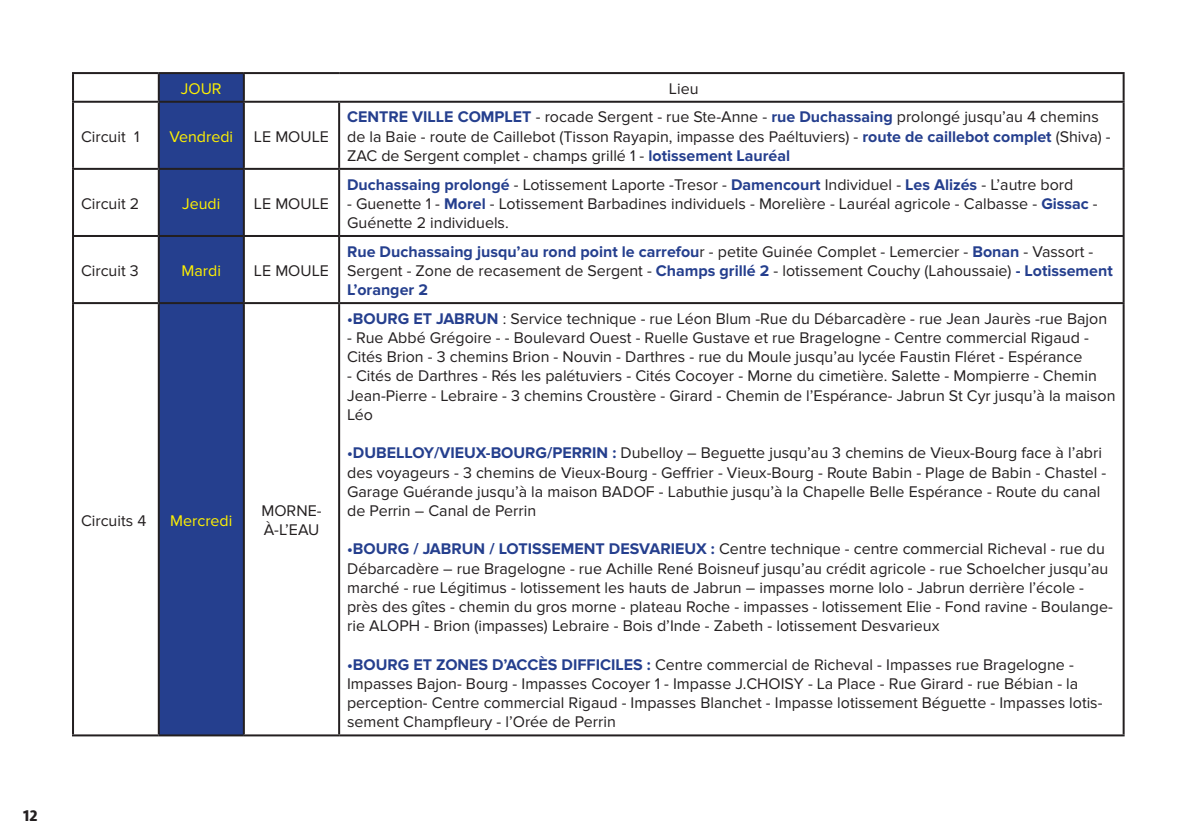
<style>
.page{position:relative;width:1191px;height:840px;background:#fff}
.page>*{position:absolute;margin:0;border:0;box-sizing:border-box;transform-origin:0 0}
.t1{font:16px/19.2px "Proxima Nova";color:#231f20}
.t2{font:16px "Proxima Nova";color:#fff101}
.t3{font:700 16px "Seravek";color:#231f20}
.s1{font-weight:700;color:#253f8e}
</style>
<div class="page">
<div style="left:160px;top:74px;width:83px;height:660px;background:#253f8e"></div>
<hr style="left:72px;top:72px;width:87px;height:2px;background:#231f20">
<hr style="left:72px;top:74px;width:2px;height:27px;background:#231f20">
<hr style="left:159px;top:72px;width:85px;height:2px;background:#231f20">
<hr style="left:158px;top:74px;width:2px;height:27px;background:#231f20">
<hr style="left:244px;top:72px;width:95px;height:2px;background:#231f20">
<hr style="left:243px;top:74px;width:2px;height:27px;background:#231f20">
<hr style="left:339px;top:72px;width:785px;height:2px;background:#231f20">
<hr style="left:1122px;top:74px;width:2px;height:27px;background:#231f20">
<hr style="left:72px;top:101px;width:87px;height:2px;background:#231f20">
<hr style="left:72px;top:103px;width:2px;height:65px;background:#231f20">
<hr style="left:159px;top:101px;width:85px;height:2px;background:#231f20">
<hr style="left:158px;top:103px;width:2px;height:65px;background:#231f20">
<hr style="left:244px;top:101px;width:95px;height:2px;background:#231f20">
<hr style="left:243px;top:103px;width:2px;height:65px;background:#231f20">
<hr style="left:339px;top:101px;width:785px;height:2px;background:#231f20">
<hr style="left:338px;top:103px;width:2px;height:65px;background:#231f20">
<hr style="left:1122px;top:103px;width:2px;height:65px;background:#231f20">
<hr style="left:72px;top:168px;width:87px;height:2px;background:#231f20">
<hr style="left:72px;top:170px;width:2px;height:65px;background:#231f20">
<hr style="left:159px;top:168px;width:85px;height:2px;background:#231f20">
<hr style="left:158px;top:170px;width:2px;height:65px;background:#231f20">
<hr style="left:244px;top:168px;width:95px;height:2px;background:#231f20">
<hr style="left:243px;top:170px;width:2px;height:65px;background:#231f20">
<hr style="left:339px;top:168px;width:785px;height:2px;background:#231f20">
<hr style="left:338px;top:170px;width:2px;height:65px;background:#231f20">
<hr style="left:1122px;top:170px;width:2px;height:65px;background:#231f20">
<hr style="left:72px;top:235px;width:87px;height:2px;background:#231f20">
<hr style="left:72px;top:237px;width:2px;height:65px;background:#231f20">
<hr style="left:159px;top:235px;width:85px;height:2px;background:#231f20">
<hr style="left:158px;top:237px;width:2px;height:65px;background:#231f20">
<hr style="left:244px;top:235px;width:95px;height:2px;background:#231f20">
<hr style="left:243px;top:237px;width:2px;height:65px;background:#231f20">
<hr style="left:339px;top:235px;width:785px;height:2px;background:#231f20">
<hr style="left:338px;top:237px;width:2px;height:65px;background:#231f20">
<hr style="left:1122px;top:237px;width:2px;height:65px;background:#231f20">
<hr style="left:72px;top:302px;width:87px;height:2px;background:#231f20">
<hr style="left:72px;top:304px;width:2px;height:430px;background:#231f20">
<hr style="left:159px;top:302px;width:85px;height:2px;background:#231f20">
<hr style="left:158px;top:304px;width:2px;height:430px;background:#231f20">
<hr style="left:244px;top:302px;width:95px;height:2px;background:#231f20">
<hr style="left:243px;top:304px;width:2px;height:430px;background:#231f20">
<hr style="left:339px;top:302px;width:785px;height:2px;background:#231f20">
<hr style="left:338px;top:304px;width:2px;height:430px;background:#231f20">
<hr style="left:1122px;top:304px;width:2px;height:430px;background:#231f20">
<hr style="left:72px;top:734px;width:87px;height:2px;background:#231f20">
<hr style="left:159px;top:734px;width:85px;height:2px;background:#231f20">
<hr style="left:244px;top:734px;width:95px;height:2px;background:#231f20">
<hr style="left:339px;top:734px;width:785px;height:2px;background:#231f20">
<p class="t3" style="left:23px;top:802px;width:16px">12</p>
<p class="t2" style="left:181px;top:79px;width:42px">JOUR</p>
<p class="t1" style="left:669px;top:79px;width:31px">Lieu</p>
<p class="t1" style="left:81px;top:127px;width:60px">Circuit 1</p>
<p class="t2" style="left:169px;top:127px;width:65px">Vendredi</p>
<p class="t1" style="left:254px;top:127px;width:77px">LE MOULE</p>
<p class="t1" style="left:81px;top:194px;width:60px">Circuit 2</p>
<p class="t2" style="left:182px;top:194px;width:40px">Jeudi</p>
<p class="t1" style="left:254px;top:194px;width:77px">LE MOULE</p>
<p class="t1" style="left:81px;top:261px;width:59px">Circuit 3</p>
<p class="t2" style="left:182px;top:261px;width:41px">Mardi</p>
<p class="t1" style="left:254px;top:261px;width:77px">LE MOULE</p>
<p class="t1" style="left:81px;top:510px;width:67px">Circuits 4</p>
<p class="t2" style="left:170px;top:510px;width:64px">Mercredi</p>
<p class="t1" style="left:261px;top:501px;width:62px">MORNE-</p>
<p class="t1" style="left:264px;top:520px;width:57px">À-L’EAU</p>
<p class="t1" style="left:347px;top:108px;width:765px"><span class="s1">CENTRE VILLE COMPLET</span> - rocade Sergent - rue Ste-Anne - <span class="s1">rue Duchassaing</span> prolongé jusqu’au 4 chemins de la Baie - route de Caillebot (Tisson Rayapin, impasse des Paéltuviers) - <span class="s1">route de caillebot complet</span> (Shiva) -<br>ZAC de Sergent complet - champs grillé 1 - <span class="s1">lotissement Lauréal</span></p>
<p class="t1" style="left:347px;top:175px;width:728px"><span class="s1">Duchassaing prolongé</span> - Lotissement Laporte -Tresor - <span class="s1">Damencourt</span> Individuel - <span class="s1">Les Alizés</span> - L’autre bord</p>
<p class="t1" style="left:347px;top:194px;width:752px">- Guenette 1 - <span class="s1">Morel</span> - Lotissement Barbadines individuels - Morelière - Lauréal agricole - Calbasse - <span class="s1">Gissac</span> -<br>Guénette 2 individuels.</p>
<p class="t1" style="left:347px;top:242px;width:767px"><span class="s1">Rue Duchassaing jusqu’au rond point le carrefou</span>r - petite Guinée Complet - Lemercier - <span class="s1">Bonan</span> - Vassort -<br>Sergent - Zone de recasement de Sergent - <span class="s1">Champs grillé 2</span> - lotissement Couchy (Lahoussaie) <span class="s1">- Lotissement<br>L’oranger 2</span></p>
<p class="t1" style="left:347px;top:309px;width:761px"><span class="s1">•BOURG ET JABRUN</span> : Service technique - rue Léon Blum -Rue du Débarcadère - rue Jean Jaurès -rue Bajon</p>
<p class="t1" style="left:347px;top:328px;width:743px">- Rue Abbé Grégoire - - Boulevard Ouest - Ruelle Gustave et rue Bragelogne - Centre commercial Rigaud -<br>Cités Brion - 3 chemins Brion - Nouvin - Darthres - rue du Moule jusqu’au lycée Faustin Fléret - Espérance</p>
<p class="t1" style="left:347px;top:366px;width:770px">- Cités de Darthres - Rés les palétuviers - Cités Cocoyer - Morne du cimetière. Salette - Mompierre - Chemin<br>Jean-Pierre - Lebraire - 3 chemins Croustère - Girard - Chemin de l’Espérance- Jabrun St Cyr jusqu’à la maison<br>Léo</p>
<p class="t1" style="left:347px;top:443px;width:760px"><span class="s1">•DUBELLOY/VIEUX-BOURG/PERRIN :</span> Dubelloy – Beguette jusqu’au 3 chemins de Vieux-Bourg face à l’abri des voyageurs - 3 chemins de Vieux-Bourg - Geffrier - Vieux-Bourg - Route Babin - Plage de Babin - Chastel - Garage Guérande jusqu’à la maison BADOF - Labuthie jusqu’à la Chapelle Belle Espérance - Route du canal de Perrin – Canal de Perrin</p>
<p class="t1" style="left:347px;top:539px;width:767px"><span class="s1">•BOURG / JABRUN / LOTISSEMENT DESVARIEUX :</span> Centre technique - centre commercial Richeval - rue du Débarcadère – rue Bragelogne - rue Achille René Boisneuf jusqu’au crédit agricole - rue Schoelcher jusqu’au marché - rue Légitimus - lotissement les hauts de Jabrun – impasses morne lolo - Jabrun derrière l’école - près des gîtes - chemin du gros morne - plateau Roche - impasses - lotissement Elie - Fond ravine - Boulange&shy;rie ALOPH - Brion (impasses) Lebraire - Bois d’Inde - Zabeth - lotissement Desvarieux</p>
<p class="t1" style="left:347px;top:654px;width:757px"><span class="s1">•BOURG ET ZONES D’ACCÈS DIFFICILES :</span> Centre commercial de Richeval - Impasses rue Bragelogne - Impasses Bajon- Bourg - Impasses Cocoyer 1 - Impasse J.CHOISY - La Place - Rue Girard - rue Bébian - la perception- Centre commercial Rigaud - Impasses Blanchet - Impasse lotissement Béguette - Impasses lotis&shy;sement Champfleury - l’Orée de Perrin</p>
</div>
